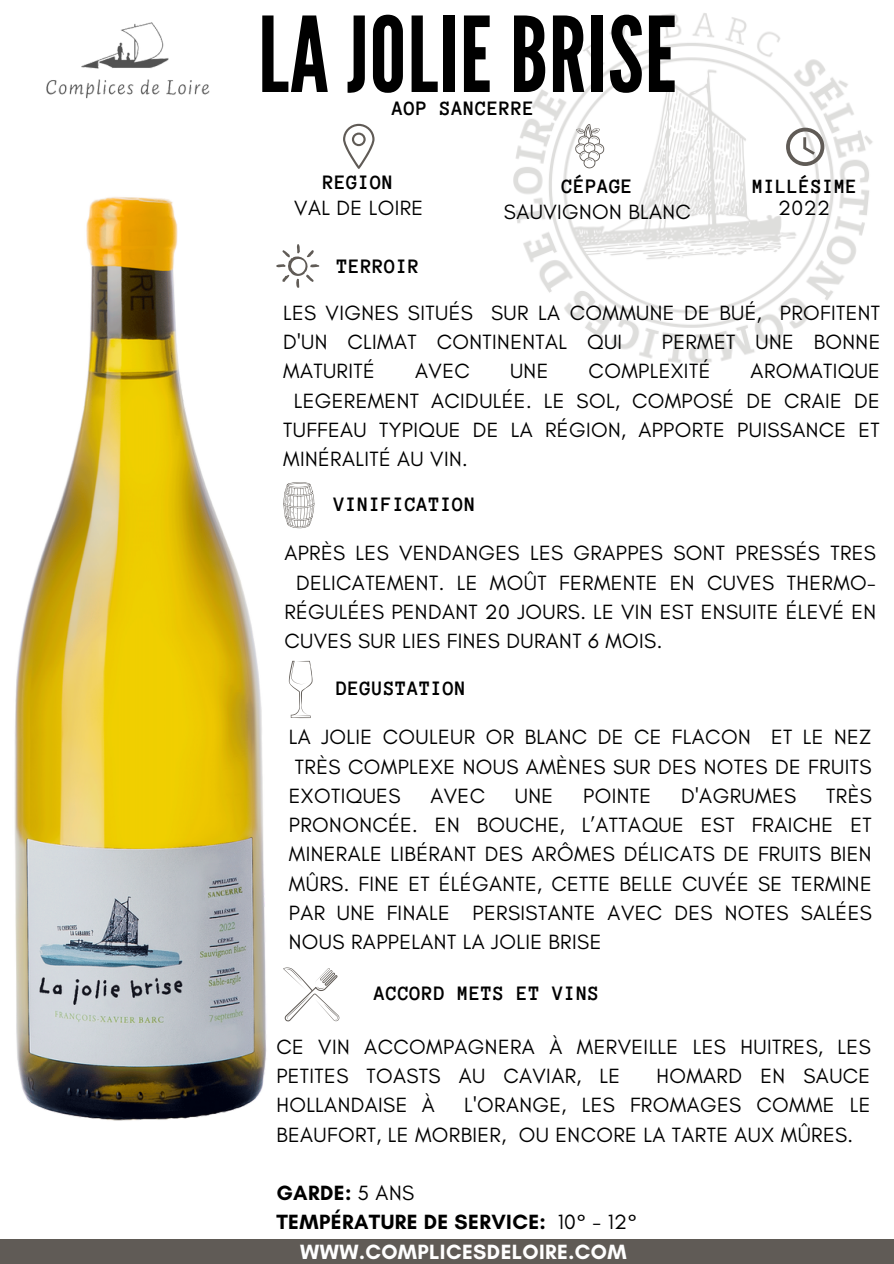
<style>
.page{position:relative;width:894px;height:1264px;background:#fff}
.page>*{position:absolute;margin:0;border:0;box-sizing:border-box;transform-origin:0 0}
.t1{font:103.95px "League Gothic";letter-spacing:.01em;color:#000}
.t2{font:700 21.15px "Anonymous Pro";letter-spacing:.02em;color:#000}
.t3{font:21px/29.2px "Glacial Indifference";letter-spacing:.02em;color:#000}
.t4{font:700 21px "Anonymous Pro";letter-spacing:.02em;color:#000}
.t5{font:700 21px "Glacial Indifference";letter-spacing:.02em;color:#000}
.t6{font:700 21px "Glacial Indifference";letter-spacing:.02em;color:#fff}
.t7{font:700 20.7px "Anonymous Pro";letter-spacing:.02em;color:#000}
.s1{font-weight:400}
</style>
<div class="page">
<img style="left:513px;top:13px;width:360px;height:350px">
<img style="left:14px;top:196px;width:301px;height:925px">
<div style="left:0;top:1239px;width:893px;height:24px;background:#605b56"></div>
<svg style="left:574px;top:124px;width:30px;height:45px"></svg>
<svg style="left:343px;top:124px;width:31px;height:45px"></svg>
<svg style="left:785px;top:128px;width:39px;height:38px"></svg>
<svg style="left:276px;top:244px;width:43px;height:46px"></svg>
<svg style="left:283px;top:482px;width:31px;height:46px"></svg>
<svg style="left:289px;top:661px;width:23px;height:57px"></svg>
<svg style="left:283px;top:967px;width:56px;height:54px"></svg>
<img style="left:46px;top:22px;width:164px;height:77px">
<p class="t1" style="left:258px;top:-5px;width:420px">LA JOLIE BRISE</p>
<p class="t4" style="left:392px;top:98px;width:144px">AOP SANCERRE</p>
<p class="t2" style="left:561px;top:176px;width:73px">CÉPAGE</p>
<p class="t3" style="left:504px;top:197px;width:188px">SAUVIGNON BLANC</p>
<p class="t3" style="left:778px;top:193px;width:53px">2022</p>
<p class="t4" style="left:323px;top:172px;width:72px">REGION</p>
<p class="t7" style="left:752px;top:176px;width:107px">MILLÉSIME</p>
<p class="t3" style="left:294px;top:193px;width:130px">VAL DE LOIRE</p>
<p class="t4" style="left:337px;top:255px;width:84px">TERROIR</p>
<p class="t3" style="left:283px;top:298px;width:598px">LES VIGNES SITUÉS SUR LA COMMUNE DE BUÉ, PROFITENT<br>D'UN CLIMAT CONTINENTAL QUI</p>
<p class="t3" style="left:661px;top:327px;width:220px">PERMET UNE BONNE</p>
<p class="t3" style="left:283px;top:356px;width:93px">MATURITÉ</p>
<p class="t3" style="left:415px;top:356px;width:56px">AVEC</p>
<p class="t3" style="left:510px;top:356px;width:40px">UNE</p>
<p class="t3" style="left:588px;top:356px;width:123px">COMPLEXITÉ</p>
<p class="t3" style="left:750px;top:356px;width:131px">AROMATIQUE</p>
<p class="t3" style="left:293px;top:385px;width:587px">LEGEREMENT ACIDULÉE. LE SOL, COMPOSÉ DE CRAIE DE</p>
<p class="t3" style="left:283px;top:415px;width:598px">TUFFEAU TYPIQUE DE LA RÉGION, APPORTE PUISSANCE ET</p>
<p class="t3" style="left:283px;top:444px;width:186px">MINÉRALITÉ AU VIN.</p>
<p class="t4" style="left:334px;top:494px;width:144px">VINIFICATION</p>
<p class="t3" style="left:284px;top:538px;width:593px">APRÈS LES VENDANGES LES GRAPPES SONT PRESSÉS TRES</p>
<p class="t3" style="left:296px;top:567px;width:581px">DELICATEMENT. LE MOÛT FERMENTE EN CUVES THERMO-</p>
<p class="t3" style="left:284px;top:597px;width:593px">RÉGULÉES PENDANT 20 JOURS. LE VIN EST ENSUITE ÉLEVÉ EN</p>
<p class="t3" style="left:284px;top:626px;width:379px">CUVES SUR LIES FINES DURANT 6 MOIS.</p>
<p class="t4" style="left:336px;top:678px;width:132px">DEGUSTATION</p>
<p class="t3" style="left:289px;top:722px;width:584px;text-align:justify">LA JOLIE COULEUR OR BLANC DE CE FLACON ET LE NEZ TRÈS COMPLEXE NOUS AMÈNES SUR DES NOTES DE FRUITS EXOTIQUES</p>
<p class="t3" style="left:289px;top:780px;width:584px;text-align:justify;text-indent:537px">TRÈS PRONONCÉE. EN BOUCHE, L’ATTAQUE EST FRAICHE ET MINERALE LIBÉRANT DES ARÔMES DÉLICATS DE FRUITS BIEN MÛRS. FINE ET ÉLÉGANTE, CETTE BELLE CUVÉE SE TERMINE PAR UNE FINALE PERSISTANTE AVEC DES NOTES SALÉES NOUS RAPPELANT LA JOLIE BRISE</p>
<p class="t3" style="left:430px;top:780px;width:56px">AVEC</p>
<p class="t3" style="left:515px;top:780px;width:40px">UNE</p>
<p class="t3" style="left:583px;top:780px;width:69px">POINTE</p>
<p class="t3" style="left:681px;top:780px;width:116px">D'AGRUMES</p>
<p class="t4" style="left:374px;top:982px;width:227px">ACCORD METS ET VINS</p>
<p class="t3" style="left:276px;top:1031px;width:595px">CE VIN ACCOMPAGNERA À MERVEILLE LES HUITRES, LES<br>PETITES TOASTS AU CAVIAR, LE</p>
<p class="t3" style="left:656px;top:1060px;width:215px">HOMARD EN SAUCE</p>
<p class="t3" style="left:276px;top:1090px;width:160px">HOLLANDAISE À</p>
<p class="t3" style="left:276px;top:1090px;width:595px;text-indent:188px">L'ORANGE, LES FROMAGES COMME LE<br>BEAUFORT, LE MORBIER, OU ENCORE LA TARTE AUX MÛRES.</p>
<p class="t5" style="left:276px;top:1180px;width:139px">GARDE: <span class="s1">5 ANS</span></p>
<p class="t5" style="left:276px;top:1209px;width:362px">TEMPÉRATURE DE SERVICE: <span class="s1">10° - 12°</span></p>
<p class="t6" style="left:300px;top:1238px;width:328px">WWW.COMPLICESDELOIRE.COM</p>
</div>
